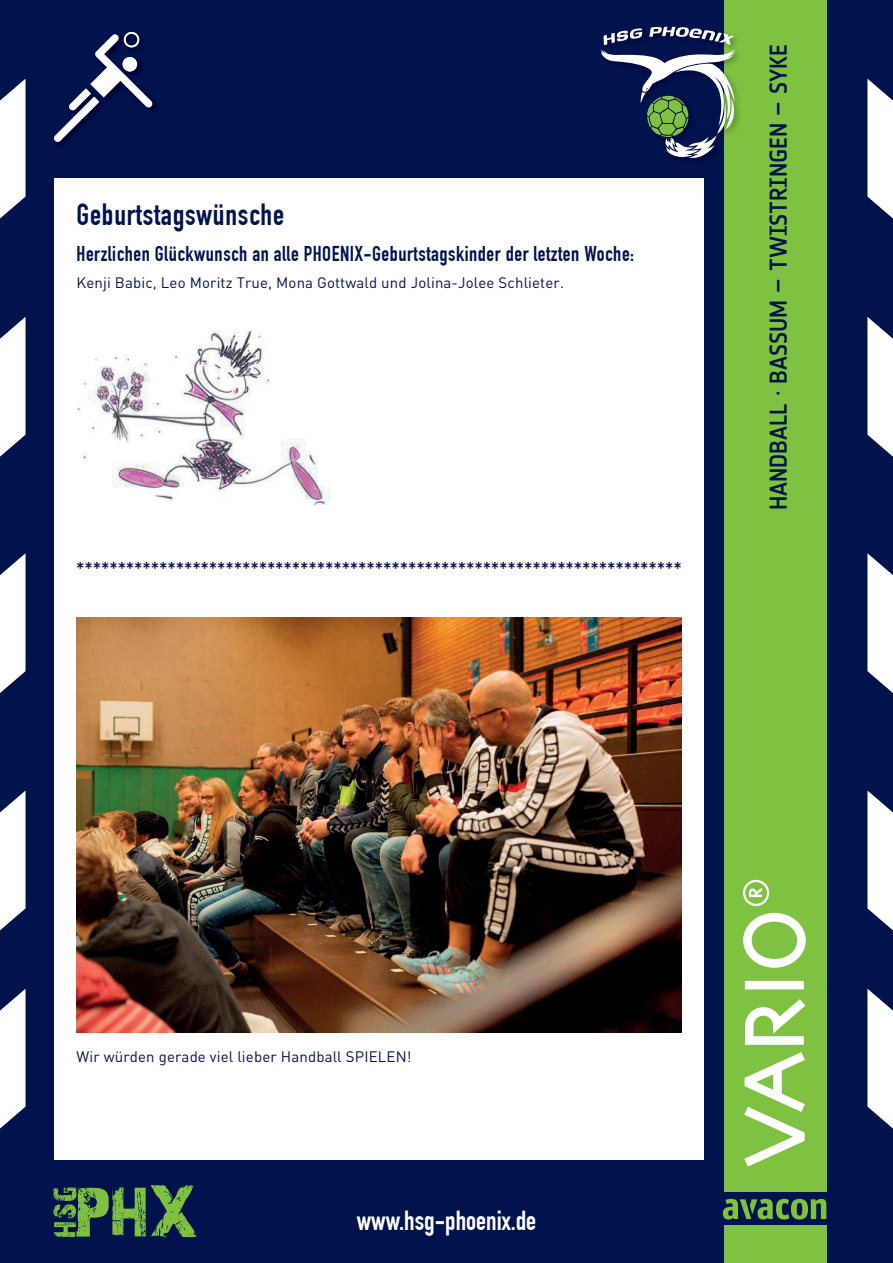
<style>
.page{position:relative;width:893px;height:1263px;background:#00134d}
.page>*{position:absolute;margin:0;border:0;box-sizing:border-box;transform-origin:0 0}
.t1{font:700 30px "DIN Condensed";letter-spacing:.025em;color:#00134d}
.t2{font:700 27px "DIN Condensed";color:#fff}
.t3{font:500 24px "Notes Soft";color:#001547}
.t4{font:700 21px "DIN Condensed";letter-spacing:.025em;color:#00134d}
.t5{font:15px "DIN";letter-spacing:.01em;color:#00134d}
</style>
<div class="page">
<svg style="left:53px;top:1185px;width:143px;height:52px"></svg>
<div style="left:724px;top:0;width:102px;height:1046px;background:#7fc241"></div>
<div style="left:724px;top:1037px;width:102px;height:154px;background:#7fc241"></div>
<div style="left:724px;top:1225px;width:102px;height:38px;background:#7fc241"></div>
<div style="left:54px;top:179px;width:650px;height:981px;background:#fff"></div>
<svg style="left:723px;top:1199px;width:103px;height:20px"></svg>
<svg style="left:745px;top:981px;width:59px;height:8px"></svg>
<svg style="left:744px;top:1052px;width:61px;height:114px"></svg>
<svg style="left:743px;top:913px;width:63px;height:55px"></svg>
<svg style="left:745px;top:999px;width:60px;height:46px"></svg>
<svg style="left:743px;top:880px;width:26px;height:26px"></svg>
<img style="left:152px;top:101px;width:4px;height:10px">
<svg style="left:54px;top:32px;width:98px;height:110px"></svg>
<img style="left:658px;top:26px;width:81px;height:102px">
<svg style="left:601px;top:27px;width:134px;height:133px"></svg>
<svg style="left:0;top:317px;width:26px;height:140px;background:#d2d6e0"></svg>
<svg style="left:867px;top:317px;width:26px;height:140px;background:#d2d6e0"></svg>
<svg style="left:0;top:79px;width:26px;height:140px;background:#d2d6e0"></svg>
<svg style="left:867px;top:79px;width:26px;height:140px;background:#d2d6e0"></svg>
<svg style="left:0;top:553px;width:26px;height:140px;background:#d2d6e0"></svg>
<svg style="left:867px;top:553px;width:26px;height:140px;background:#d2d6e0"></svg>
<svg style="left:0;top:989px;width:26px;height:140px;background:#d2d6e0"></svg>
<svg style="left:867px;top:989px;width:26px;height:140px;background:#d2d6e0"></svg>
<svg style="left:0;top:790px;width:26px;height:141px"></svg>
<svg style="left:867px;top:790px;width:26px;height:141px"></svg>
<img style="left:77px;top:330px;width:253px;height:176px">
<img style="left:77px;top:618px;width:604px;height:414px">
<h1 class="t1" style="left:77px;top:197px;width:209px">Geburtstagswünsche</h1>
<p class="t4" style="left:77px;top:242px;width:559px">Herzlichen Glückwunsch an alle PHOENIX-Geburtstagskinder der letzten Woche:</p>
<p class="t5" style="left:77px;top:273px;width:489px">Kenji Babic, Leo Moritz True, Mona Gottwald und Jolina-Jolee Schlieter.</p>
<p class="t4" style="left:77px;top:557px;width:607px">*************************************************************************</p>
<p class="t3" style="left:765px;top:510px;width:467px;rotate:-90deg">HANDBALL · BASSUM – TWISTRINGEN – SYKE</p>
<p class="t5" style="left:77px;top:1047px;width:337px">Wir würden gerade viel lieber Handball SPIELEN!</p>
<p class="t2" style="left:357px;top:1205px;width:181px">www.hsg-phoenix.de</p>
</div>
